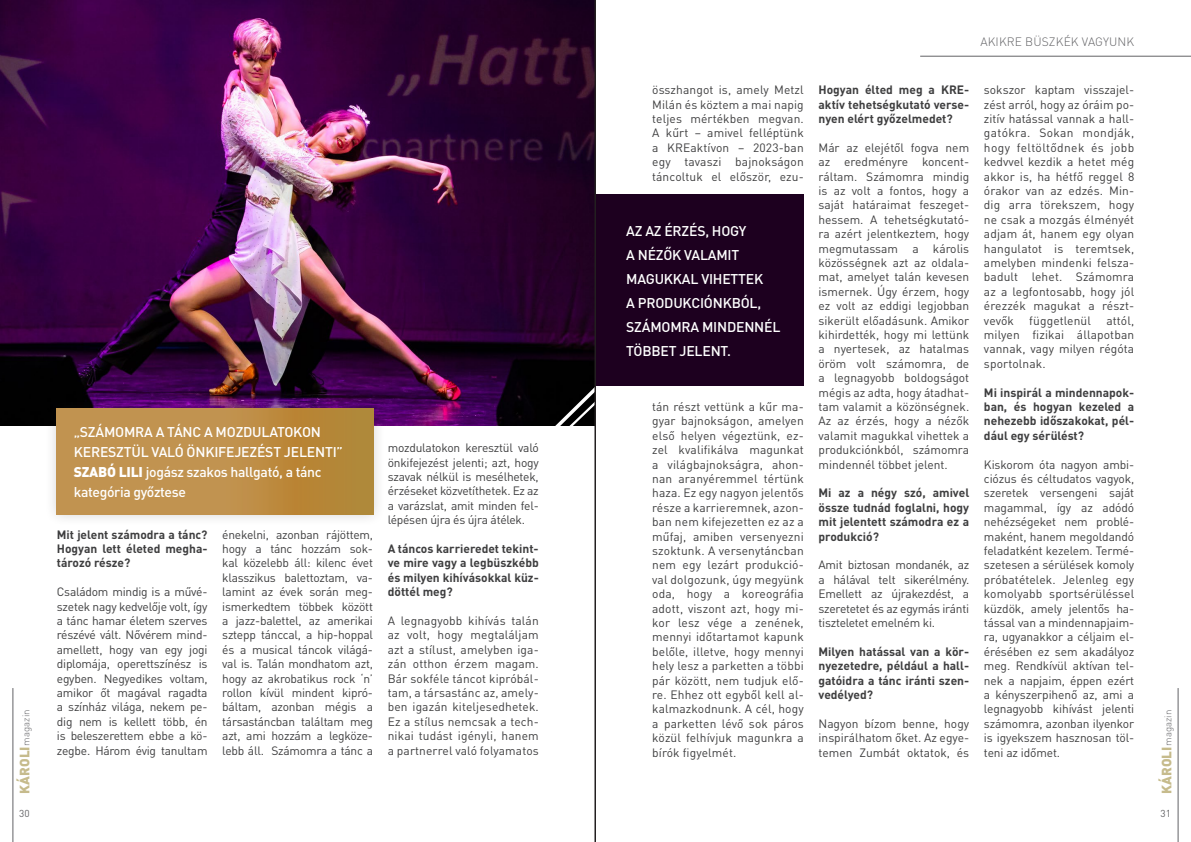
<style>
.page{position:relative;width:1191px;height:842px;background:#fff}
.page>*{position:absolute;margin:0;border:0;box-sizing:border-box;transform-origin:0 0}
.t1{font:500 14px/24px "DIN Pro";letter-spacing:-.015em;color:#fff}
.t2{font:12px/14.4px "DIN Pro";color:#3e3e3f;text-align:justify}
.t3{font:700 12px/14.4px "DIN Pro";color:#3e3e3f;text-align:justify}
.t4{font:300 12px "DIN Pro";letter-spacing:.01em;color:#636366}
.t5{font:10px "DIN Pro";color:#636366}
.t6{font:300 9.6px "DIN Pro";color:#636366}
.s1{font-weight:900;font-size:13.4px;color:#c6bb8c}
.s2{font-weight:900}
</style>
<div class="page">
<img style="left:0;top:0;width:594px;height:426px">
<div style="left:44px;top:396px;width:341px;height:131px;background:#231f20;opacity:.2"></div>
<div style="left:57px;top:408px;width:316px;height:106px;background:linear-gradient(to right,#c69758,#b58636)"></div>
<svg style="left:550px;top:375px;width:44px;height:51px;background:#1d1d1d"></svg>
<div style="left:595px;top:194px;width:208px;height:192px;background:#1d001f"></div>
<hr style="left:1177px;top:688px;width:1px;height:154px;background:#636366">
<hr style="left:13px;top:688px;width:1px;height:154px;background:#636366">
<hr style="left:920px;top:56px;width:271px;height:1px;background:#636366">
<hr style="left:595px;top:0;width:1px;height:842px;background:#231f20">
<hr style="left:594px;top:0;width:1px;height:842px;background:#231f20">
<p class="t6" style="left:20px;top:794px;width:85px;rotate:-90deg"><span class="s1">KÁROLI</span>magazin</p>
<p class="t5" style="left:19px;top:807px;width:12px">30</p>
<p class="t1" style="left:74px;top:422px;width:271px;line-height:20px">„SZÁMOMRA A TÁNC A MOZDULATOKON KERESZTÜL VALÓ ÖNKIFEJEZÉST JELENTI” <span class="s2">SZABÓ LILI</span> jogász szakos hallgató, a tánc kategória győztese</p>
<p class="t3" style="left:57px;top:527px;width:152px">Mit jelent számodra a tánc?<br>Hogyan lett életed megha&shy;tározó része?</p>
<p class="t2" style="left:57px;top:584px;width:152px">Családom mindig is a művé&shy;szetek nagy kedvelője volt, így a tánc hamar életem szerves részévé vált. Nővérem mind&shy;amellett, hogy van egy jogi diplomája, operettszínész is egyben. Negyedikes voltam, amikor őt magával ragadta a színház világa, nekem pe&shy;dig nem is kellett több, én is beleszerettem ebbe a kö&shy;zegbe. Három évig tanultam</p>
<p class="t2" style="left:222px;top:527px;width:152px">énekelni, azonban rájöttem, hogy a tánc hozzám sok&shy;kal közelebb áll: kilenc évet klasszikus balettoztam, va&shy;lamint az évek során meg&shy;ismerkedtem többek között a jazz-balettel, az amerikai sztepp tánccal, a hip-hoppal és a musical táncok világá&shy;val is. Talán mondhatom azt, hogy az akrobatikus rock ‘n’ rollon kívül mindent kipró&shy;báltam, azonban mégis a társastáncban találtam meg azt, ami hozzám a legköze&shy;lebb áll. Számomra a tánc a</p>
<p class="t2" style="left:388px;top:440px;width:152px">mozdulatokon keresztül való önkifejezést jelenti; azt, hogy szavak nélkül is mesélhetek, érzéseket közvetíthetek. Ez az a varázslat, amit minden fel&shy;lépésen újra és újra átélek.</p>
<p class="t3" style="left:388px;top:541px;width:152px">A táncos karrieredet tekint&shy;ve mire vagy a legbüszkébb és milyen kihívásokkal küz&shy;döttél meg?</p>
<p class="t2" style="left:388px;top:613px;width:152px">A legnagyobb kihívás talán az volt, hogy megtaláljam azt a stílust, amelyben iga&shy;zán otthon érzem magam.<br>Bár sokféle táncot kipróbál&shy;tam, a társastánc az, amely&shy;ben igazán kiteljesedhetek.<br>Ez a stílus nemcsak a tech&shy;nikai tudást igényli, hanem a partnerrel való folyamatos</p>
<p class="t4" style="left:980px;top:34px;width:155px">AKIKRE BÜSZKÉK VAGYUNK</p>
<p class="t2" style="left:652px;top:82px;width:153px">összhangot is, amely Metzl Milán és köztem a mai napig teljes mértékben megvan.<br>A kűrt – amivel felléptünk a KREaktívon – 2023-ban egy tavaszi bajnokságon táncoltuk el először, ezu-</p>
<p class="t1" style="left:626px;top:218px;width:156px">AZ AZ ÉRZÉS, HOGY<br>A NÉZŐK VALAMIT<br>MAGUKKAL VIHETTEK<br>A PRODUKCIÓNKBÓL,<br>SZÁMOMRA MINDENNÉL<br>TÖBBET JELENT.</p>
<p class="t2" style="left:652px;top:399px;width:153px">tán részt vettünk a kűr ma&shy;gyar bajnokságon, amelyen első helyen végeztünk, ez&shy;zel kvalifikálva magunkat a világbajnokságra, ahon&shy;nan aranyéremmel tértünk haza. Ez egy nagyon jelentős része a karrieremnek, azon&shy;ban nem kifejezetten ez az a műfaj, amiben versenyezni szoktunk. A versenytáncban nem egy lezárt produkció&shy;val dolgozunk, úgy megyünk oda, hogy a koreográfia adott, viszont azt, hogy mi&shy;kor lesz vége a zenének, mennyi időtartamot kapunk belőle, illetve, hogy mennyi hely lesz a parketten a többi pár között, nem tudjuk elő&shy;re. Ehhez ott egyből kell al&shy;kalmazkodnunk. A cél, hogy a parketten lévő sok páros közül felhívjuk magunkra a bírók figyelmét.</p>
<p class="t3" style="left:818px;top:82px;width:152px">Hogyan élted meg a KRE&shy;aktív tehetségkutató verse&shy;nyen elért győzelmedet?</p>
<p class="t2" style="left:818px;top:140px;width:152px">Már az elejétől fogva nem az eredményre koncent&shy;ráltam. Számomra mindig is az volt a fontos, hogy a saját határaimat feszeget&shy;hessem. A tehetségkutató&shy;ra azért jelentkeztem, hogy megmutassam a károlis közösségnek azt az oldala&shy;mat, amelyet talán kevesen ismernek. Úgy érzem, hogy ez volt az eddigi legjobban sikerült előadásunk. Amikor kihirdették, hogy mi lettünk a nyertesek, az hatalmas öröm volt számomra, de a legnagyobb boldogságot mégis az adta, hogy átadhat&shy;tam valamit a közönségnek.<br>Az az érzés, hogy a nézők valamit magukkal vihettek a produkciónkból, számomra mindennél többet jelent.</p>
<p class="t3" style="left:818px;top:485px;width:152px">Mi az a négy szó, amivel össze tudnád foglalni, hogy mit jelentett számodra ez a produkció?</p>
<p class="t2" style="left:818px;top:557px;width:152px">Amit biztosan mondanék, az a hálával telt sikerélmény.<br>Emellett az újrakezdést, a szeretetet és az egymás iránti tiszteletet emelném ki.</p>
<p class="t3" style="left:818px;top:644px;width:152px">Milyen hatással van a kör&shy;nyezetedre, például a hall&shy;gatóidra a tánc iránti szen&shy;vedélyed?</p>
<p class="t2" style="left:818px;top:716px;width:152px">Nagyon bízom benne, hogy inspirálhatom őket. Az egye&shy;temen Zumbát oktatok, és</p>
<p class="t2" style="left:984px;top:82px;width:152px">sokszor kaptam visszajel&shy;zést arról, hogy az óráim po&shy;zitív hatással vannak a hall&shy;gatókra. Sokan mondják, hogy feltöltődnek és jobb kedvvel kezdik a hetet még akkor is, ha hétfő reggel 8 órakor van az edzés. Min&shy;dig arra törekszem, hogy ne csak a mozgás élményét adjam át, hanem egy olyan hangulatot is teremtsek, amelyben mindenki felsza&shy;badult lehet. Számomra az a legfontosabb, hogy jól érezzék magukat a részt&shy;vevők</p>
<p class="t2" style="left:984px;top:313px;width:152px;text-indent:122px">attól, milyen fizikai állapotban vannak, vagy milyen régóta sportolnak.</p>
<p class="t3" style="left:984px;top:385px;width:152px">Mi inspirál a mindennapok&shy;ban, és hogyan kezeled a nehezebb időszakokat, pél&shy;dául egy sérülést?</p>
<p class="t2" style="left:984px;top:457px;width:152px">Kiskorom óta nagyon ambi&shy;ciózus és céltudatos vagyok, szeretek versengeni saját magammal, így az adódó nehézségeket nem problé&shy;maként, hanem megoldandó feladatként kezelem. Termé&shy;szetesen a sérülések komoly próbatételek. Jelenleg egy komolyabb sportsérüléssel küzdök, amely jelentős ha&shy;tással van a mindennapjaim&shy;ra, ugyanakkor a céljaim el&shy;érésében ez sem akadályoz meg. Rendkívül aktívan tel&shy;nek a napjaim, éppen ezért a kényszerpihenő az, ami a legnagyobb kihívást jelenti számomra, azonban ilyenkor is igyekszem hasznosan töl&shy;teni az időmet.</p>
<p class="t2" style="left:1029px;top:313px;width:63px">függetlenül</p>
<p class="t6" style="left:1161px;top:794px;width:85px;rotate:-90deg"><span class="s1">KÁROLI</span>magazin</p>
<p class="t5" style="left:1160px;top:807px;width:12px">31</p>
</div>
